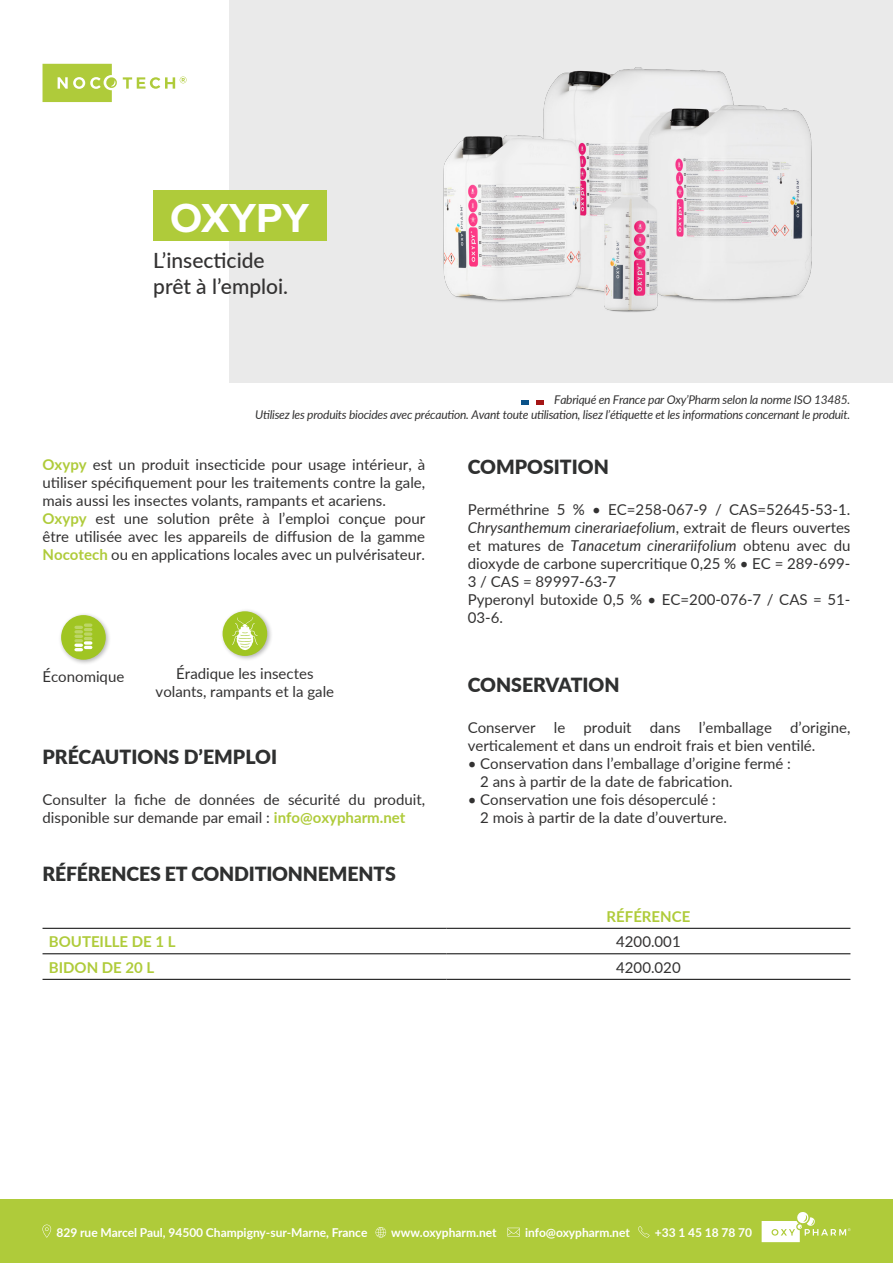
<style>
.page{position:relative;width:893px;height:1263px;background:#fff}
.page>*{position:absolute;margin:0;border:0;box-sizing:border-box;transform-origin:0 0}
.t1{font:700 42px "Proxima Nova";letter-spacing:-.005em;color:#fff}
.t2{font:500 21px/25.2px "Lato";color:#333232}
.t3{font:900 19.5px "Lato";letter-spacing:-.01em;color:#2f3030}
.t4{font:15px/18px "Lato";color:#333232}
.t5{font:700 15px "Lato";color:#afcb3a}
.t6{font:700 12.3px "Lato";color:#fff}
.t7{font:italic 12px "Lato";letter-spacing:-.02em;color:#333232}
.s1{font-weight:700;color:#afcb3a}
.s2{font-style:italic}
</style>
<div class="page">
<div style="left:0;top:1199px;width:893px;height:64px;background:#afcb3a"></div>
<svg style="left:42px;top:1224px;width:9px;height:13px"></svg>
<svg style="left:376px;top:1227px;width:10px;height:10px"></svg>
<svg style="left:507px;top:1228px;width:13px;height:8px"></svg>
<svg style="left:638px;top:1226px;width:11px;height:11px"></svg>
<svg style="left:762px;top:1212px;width:88px;height:30px"></svg>
<div style="left:229px;top:0;width:664px;height:383px;background:#eaeaea"></div>
<div style="left:153px;top:191px;width:173px;height:50px;background:#afcb3a"></div>
<svg style="left:521px;top:400px;width:23px;height:4px"></svg>
<svg style="left:43px;top:64px;width:144px;height:38px"></svg>
<img style="left:443px;top:67px;width:369px;height:245px">
<hr style="left:43px;top:928px;width:403px;height:1px;background:#000">
<hr style="left:446px;top:928px;width:404px;height:1px;background:#000">
<hr style="left:43px;top:953px;width:403px;height:1px;background:#000">
<hr style="left:446px;top:953px;width:404px;height:1px;background:#000">
<hr style="left:43px;top:979px;width:403px;height:1px;background:#000">
<hr style="left:446px;top:979px;width:404px;height:1px;background:#000">
<div style="left:58px;top:612px;width:54px;height:54px;background:#000;opacity:.3"></div>
<div style="left:61px;top:615px;width:45px;height:45px;background:#a0c522;border-radius:50%"></div>
<svg style="left:76px;top:623px;width:15px;height:28px"></svg>
<div style="left:220px;top:608px;width:53px;height:54px;background:#000;opacity:.3"></div>
<div style="left:223px;top:611px;width:44px;height:45px;background:#a0c522;border-radius:50%"></div>
<svg style="left:232px;top:617px;width:26px;height:33px"></svg>
<h1 class="t1" style="left:170px;top:187px;width:141px">OXYPY</h1>
<h2 class="t2" style="left:153px;top:247px;width:136px">L’insecticide prêt à l’emploi.</h2>
<p class="t7" style="left:554px;top:391px;width:298px">Fabriqué en France par Oxy’Pharm selon la norme ISO 13485.</p>
<p class="t7" style="left:255px;top:406px;width:597px">Utilisez les produits biocides avec précaution. Avant toute utilisation, lisez l’étiquette et les informations concernant le produit.</p>
<p class="t4" style="left:43px;top:455px;width:384px"><span class="s1">Oxypy</span> est un produit insecticide pour usage intérieur, à utiliser spécifiquement pour les traitements contre la gale, mais aussi les insectes volants, rampants et acariens.<br><span class="s1">Oxypy</span> est une solution prête à l’emploi conçue pour être utilisée avec les appareils de diffusion de la gamme <span class="s1">Nocotech</span> ou en applications locales avec un pulvérisateur.</p>
<p class="t4" style="left:43px;top:667px;width:83px">Économique</p>
<p class="t4" style="left:156px;top:664px;width:180px;text-align:center">Éradique les insectes volants, rampants et la gale</p>
<h3 class="t3" style="left:43px;top:742px;width:236px">PRÉCAUTIONS D’EMPLOI</h3>
<p class="t4" style="left:43px;top:790px;width:384px">Consulter la fiche de données de sécurité du produit, disponible sur demande par email : <span class="s1">info@oxypharm.net</span></p>
<h3 class="t3" style="left:43px;top:860px;width:355px">RÉFÉRENCES ET CONDITIONNEMENTS</h3>
<h3 class="t3" style="left:468px;top:452px;width:143px">COMPOSITION</h3>
<p class="t4" style="left:468px;top:500px;width:384px">Perméthrine 5 % • EC=258‑067‑9 / CAS=52645‑53‑1.<br><span class="s2">Chrysanthemum cinerariaefolium</span>, extrait de fleurs ouvertes et matures de <span class="s2">Tanacetum cinerariifolium</span> obtenu avec du dioxyde de carbone supercritique 0,25 % • EC = 289-699- 3 / CAS = 89997-63-7<br>Pyperonyl butoxide 0,5 % • EC=200-076-7 / CAS = 51- 03-6.</p>
<h3 class="t3" style="left:468px;top:670px;width:153px">CONSERVATION</h3>
<p class="t4" style="left:468px;top:718px;width:384px">Conserver le produit dans l’emballage d’origine, verticalement et dans un endroit frais et bien ventilé.</p>
<p class="t4" style="left:480px;top:754px;width:312px;text-indent:-13px">• Conservation dans l’emballage d’origine fermé :<br>2 ans à partir de la date de fabrication.</p>
<p class="t4" style="left:480px;top:790px;width:248px;text-indent:-13px">• Conservation une fois désoperculé :<br>2 mois à partir de la date d’ouverture.</p>
<p class="t5" style="left:607px;top:905px;width:85px">RÉFÉRENCE</p>
<p class="t5" style="left:49px;top:930px;width:128px">BOUTEILLE DE 1 L</p>
<p class="t4" style="left:616px;top:932px;width:66px">4200.001</p>
<p class="t5" style="left:49px;top:956px;width:107px">BIDON DE 20 L</p>
<p class="t4" style="left:616px;top:957px;width:66px">4200.020</p>
<p class="t6" style="left:57px;top:1223px;width:312px">829 rue Marcel Paul, 94500 Champigny-sur-Marne, France</p>
<p class="t6" style="left:391px;top:1223px;width:107px">www.oxypharm.net</p>
<p class="t6" style="left:525px;top:1223px;width:106px">info@oxypharm.net</p>
<p class="t6" style="left:655px;top:1223px;width:99px">+33 1 45 18 78 70</p>
</div>
